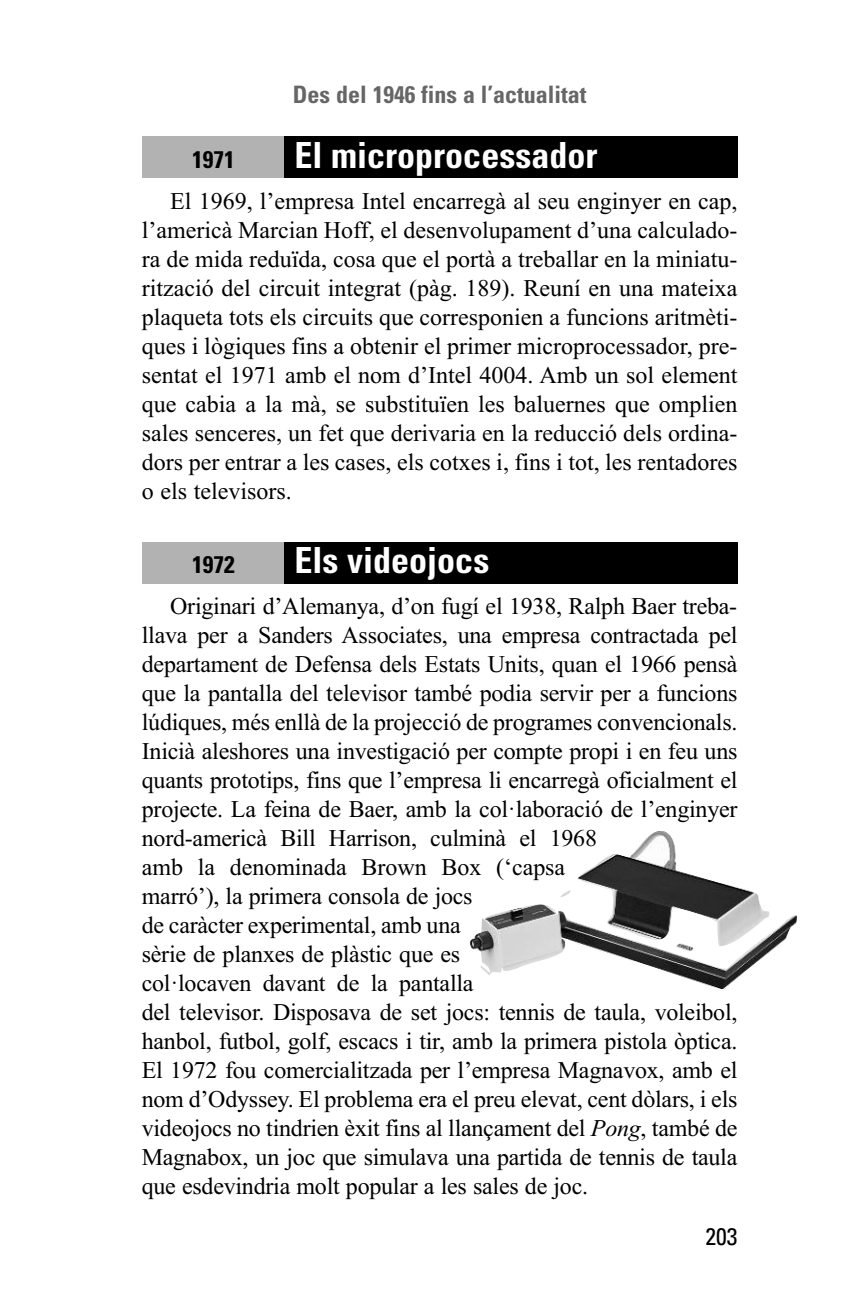
<style>
.page{position:relative;width:851px;height:1304px;background:#fff}
.page>*{position:absolute;margin:0;border:0;box-sizing:border-box;transform-origin:0 0}
.t1{font:700 condensed 36px "Univers";color:#fff}
.t2{font:24px/29px "Times New Roman";letter-spacing:-.01em;color:#000;text-align:justify}
.t3{font:700 condensed 24px "Univers";color:#666}
.t4{font:700 condensed 24px "Univers";color:#000}
.t5{font:condensed 24px "Univers";color:#000}
.s1{font-style:italic}
</style>
<div class="page">
<div style="left:142px;top:136px;width:595px;height:41px;background:#000"></div>
<div style="left:142px;top:136px;width:141px;height:41px;background:#b2b2b2"></div>
<div style="left:142px;top:542px;width:595px;height:42px;background:#000"></div>
<div style="left:142px;top:542px;width:141px;height:42px;background:#b2b2b2"></div>
<img style="left:470px;top:831px;width:327px;height:158px">
<p class="t3" style="left:293px;top:85px;width:295px">Des del 1946 fins a l’actualitat</p>
<p class="t4" style="left:192px;top:151px;width:44px">1971</p>
<h1 class="t1" style="left:294px;top:142px;width:304px">El microprocessador</h1>
<p class="t2" style="left:142px;top:186px;width:597px;text-indent:28px">El 1969, l’empresa Intel encarregà al seu enginyer en cap, l’americà Marcian Hoff, el desenvolupament d’una calculado&shy;ra de mida reduïda, cosa que el portà a treballar en la miniatu&shy;rització del circuit integrat (pàg. 189). Reuní en una mateixa plaqueta tots els circuits que corresponien a funcions aritmèti&shy;ques i lògiques fins a obtenir el primer microprocessador, pre&shy;sentat el 1971 amb el nom d’Intel 4004. Amb un sol element que cabia a la mà, se substituïen les baluernes que omplien sales senceres, un fet que derivaria en la reducció dels ordina&shy;dors per entrar a les cases, els cotxes i, fins i tot, les rentadores o els televisors.</p>
<p class="t4" style="left:192px;top:556px;width:44px">1972</p>
<h1 class="t1" style="left:294px;top:547px;width:196px">Els videojocs</h1>
<p class="t2" style="left:142px;top:591px;width:597px;text-align:left;text-indent:28px">Originari d’Alemanya, d’on fugí el 1938, Ralph Baer treba&shy;llava per a Sanders Associates, una empresa contractada pel departament de Defensa dels Estats Units, quan el 1966 pensà que la pantalla del televisor també podia servir per a funcions lúdiques, més enllà de la projecció de programes convencionals.<br>Inicià aleshores una investigació per compte propi i en feu uns quants prototips, fins que l’empresa li encarregà oficialment el projecte. La feina de Baer, amb la col·laboració de l’enginyer nord-americà Bill Harrison, culminà el 1968<br>amb la denominada Brown Box (‘capsa<br>marró’), la primera consola de jocs<br>de caràcter experimental, amb una<br>sèrie de planxes de plàstic que es<br>col·locaven davant de la pantalla<br>del televisor. Disposava de set jocs: tennis de taula, voleibol, hanbol, futbol, golf, escacs i tir, amb la primera pistola òptica.<br>El 1972 fou comercialitzada per l’empresa Magnavox, amb el nom d’Odyssey. El problema era el preu elevat, cent dòlars, i els videojocs no tindrien èxit fins al llançament del <span class="s1">Pong</span>, també de Magnabox, un joc que simulava una partida de tennis de taula que esdevindria molt popular a les sales de joc.</p>
<p class="t5" style="left:705px;top:1227px;width:33px">203</p>
</div>
